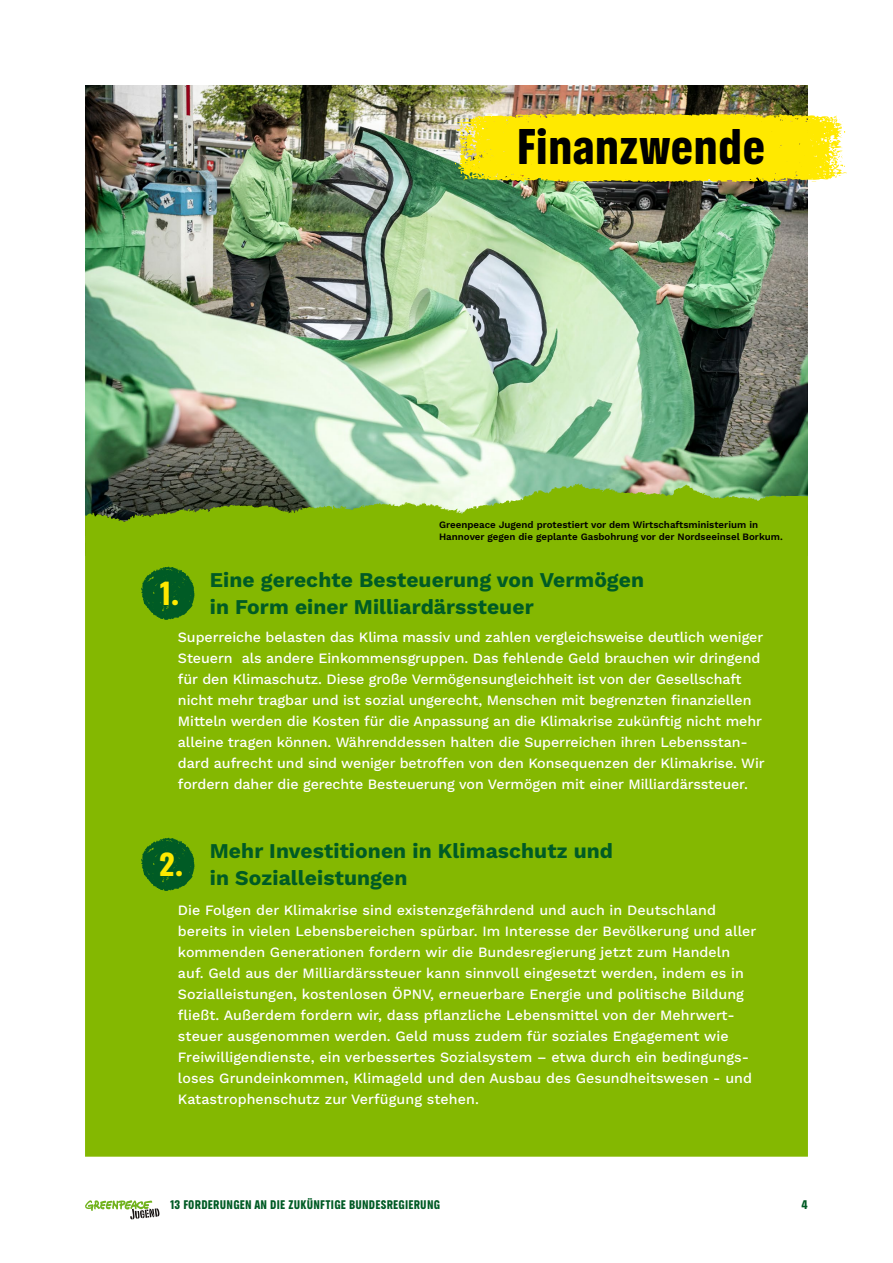
<style>
.page{position:relative;width:893px;height:1263px;background:#fff}
.page>*{position:absolute;margin:0;border:0;box-sizing:border-box;transform-origin:0 0}
.t1{font:700 45px "Greenpeace Sans";color:#000}
.t2{font:700 30px "Greenpeace Sans";color:#ffe900}
.t3{font:700 21px/27px "Work Sans";letter-spacing:.005em;color:#005b25}
.t4{font:500 14.25px/21px "Work Sans";letter-spacing:-.005em;color:#fff}
.t5{font:700 11.25px "Greenpeace Sans";letter-spacing:.02em;color:#005b25}
.t6{font:600 9.75px/11.7px "Work Sans";color:#000}
</style>
<div class="page">
<svg style="left:85px;top:1200px;width:74px;height:19px"></svg>
<img style="left:85px;top:85px;width:723px;height:399px">
<div style="left:85px;top:484px;width:723px;height:673px;background:#84b801"></div>
<svg style="left:452px;top:113px;width:395px;height:69px;background:#f5e213"></svg>
<svg style="left:141px;top:567px;width:55px;height:53px;background:#24741b"></svg>
<svg style="left:141px;top:838px;width:55px;height:53px;background:#24741b"></svg>
<h1 class="t1" style="left:517px;top:112px;width:250px">Finanzwende</h1>
<h2 class="t2" style="left:160px;top:570px;width:21px">1.</h2>
<p class="t6" style="left:439px;top:518px;width:345px">Greenpeace Jugend protestiert vor dem Wirtschaftsministerium in<br>Hannover gegen die geplante Gasbohrung vor der Nordseeinsel Borkum.</p>
<h3 class="t3" style="left:210px;top:566px;width:436px">Eine gerechte Besteuerung von Vermögen in Form einer Milliardärssteuer</h3>
<p class="t4" style="left:178px;top:626px;width:588px">Superreiche belasten das Klima massiv und zahlen vergleichsweise deutlich weniger Steuern als andere Einkommensgruppen. Das fehlende Geld brauchen wir dringend für den Klimaschutz. Diese große Vermögensungleichheit ist von der Gesellschaft nicht mehr tragbar und ist sozial ungerecht, Menschen mit begrenzten finanziellen Mitteln werden die Kosten für die Anpassung an die Klimakrise zukünftig nicht mehr alleine tragen können. Währenddessen halten die Superreichen ihren Lebensstan&shy;dard aufrecht und sind weniger betroffen von den Konsequenzen der Klimakrise. Wir fordern daher die gerechte Besteuerung von Vermögen mit einer Milliardärssteuer.</p>
<h2 class="t2" style="left:160px;top:841px;width:25px">2.</h2>
<h3 class="t3" style="left:210px;top:837px;width:405px">Mehr Investitionen in Klimaschutz und in Sozialleistungen</h3>
<p class="t4" style="left:178px;top:899px;width:580px">Die Folgen der Klimakrise sind existenzgefährdend und auch in Deutschland bereits in vielen Lebensbereichen spürbar. Im Interesse der Bevölkerung und aller kommenden Generationen fordern wir die Bundesregierung jetzt zum Handeln auf. Geld aus der Milliardärssteuer kann sinnvoll eingesetzt werden, indem es in Sozialleistungen, kostenlosen ÖPNV, erneuerbare Energie und politische Bildung fließt. Außerdem fordern wir, dass pflanzliche Lebensmittel von der Mehrwert&shy;steuer ausgenommen werden. Geld muss zudem für soziales Engagement wie Freiwilligendienste, ein verbessertes Sozialsystem – etwa durch ein bedingungs&shy;loses Grundeinkommen, Klimageld und den Ausbau des Gesundheitswesen - und Katastrophenschutz zur Verfügung stehen.</p>
<p class="t5" style="left:170px;top:1196px;width:271px">13 FORDERUNGEN AN DIE ZUKÜNFTIGE BUNDESREGIERUNG</p>
<p class="t5" style="left:802px;top:1196px;width:8px">4</p>
</div>
